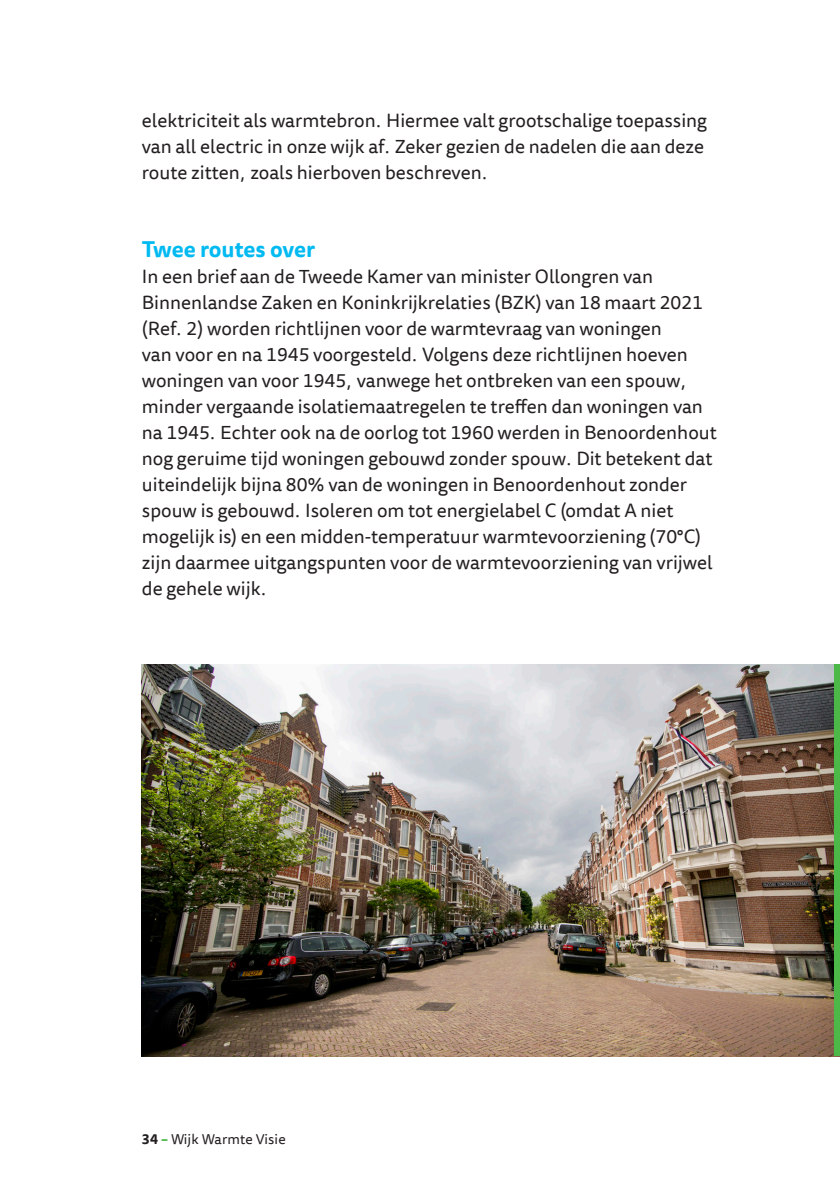
<style>
.page{position:relative;width:840px;height:1191px;background:#fff}
.page>*{position:absolute;margin:0;border:0;box-sizing:border-box;transform-origin:0 0}
.Plat_tussenkop{font:700 22px "Tisa Sans Offc";letter-spacing:-.005em;color:#00baf1}
.Plat{font:19px/26px "Tisa Sans Offc";color:#231f20}
.t1{font:14px "Tisa Sans Offc";letter-spacing:.01em;color:#231f20}
.s1{font-weight:700}
.s2{font-weight:700;color:#4cb848}
</style>
<div class="page">
<svg style="left:839px;top:664px;width:1px;height:176px"></svg>
<img style="left:142px;top:664px;width:691px;height:392px">
<div style="left:833px;top:664px;width:6px;height:392px;background:#4cb848"></div>
<p class="Plat" style="left:142px;top:109px;width:566px">elektriciteit als warmtebron. Hiermee valt grootschalige toepassing van all electric in onze wijk af. Zeker gezien de nadelen die aan deze route zitten, zoals hierboven beschreven.</p>
<p class="Plat_tussenkop" style="left:142px;top:236px;width:175px">Twee routes over</p>
<p class="Plat" style="left:142px;top:265px;width:576px">In een brief aan de Tweede Kamer van minister Ollongren van Binnenlandse Zaken en Koninkrijkrelaties (BZK) van 18 maart 2021 (Ref. 2) worden richtlijnen voor de warmtevraag van woningen<br>van voor en na 1945 voorgesteld. Volgens deze richtlijnen hoeven woningen van voor 1945, vanwege het ontbreken van een spouw, minder vergaande isolatiemaatregelen te treffen dan woningen van na 1945. Echter ook na de oorlog tot 1960 werden in Benoordenhout nog geruime tijd woningen gebouwd zonder spouw. Dit betekent dat uiteindelijk bijna 80% van de woningen in Benoordenhout zonder spouw is gebouwd. Isoleren om tot energielabel C (omdat A niet mogelijk is) en een midden-temperatuur warmtevoorziening (70°C) zijn daarmee uitgangspunten voor de warmtevoorziening van vrijwel de gehele wijk.</p>
<p class="t1" style="left:142px;top:1131px;width:145px"><span class="s1">34</span> <span class="s2">–</span> Wijk Warmte Visie</p>
</div>
